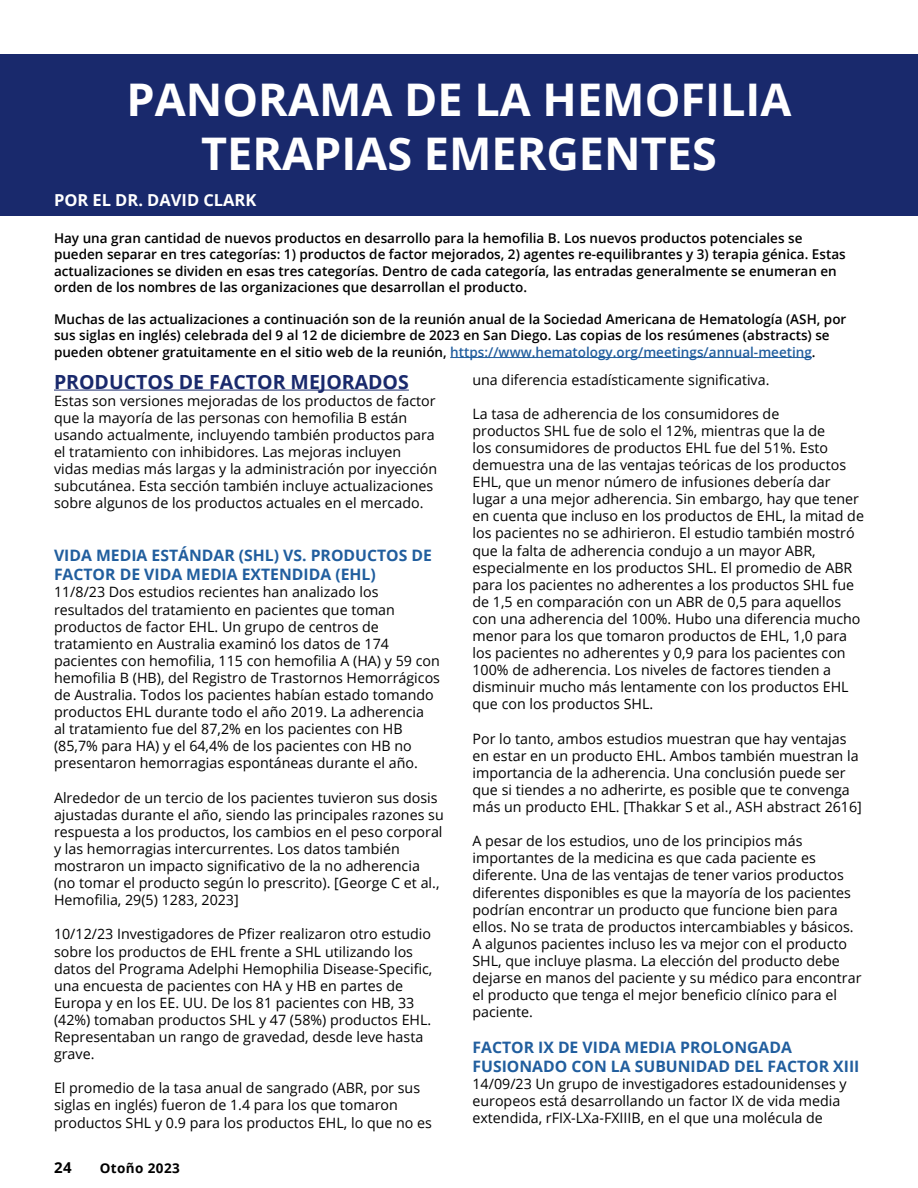
<style>
.page{position:relative;width:918px;height:1188px;background:#fff}
.page>*{position:absolute;margin:0;border:0;box-sizing:border-box;transform-origin:0 0}
.t1{font:700 45px/54px "Open Sans";color:#fff;text-align:center}
.t2{font:700 19.5px "Open Sans";color:#19296c}
.t3{font:700 16.5px "Open Sans";color:#fff}
.t4{font:700 15.75px/18.9px "Open Sans";color:#215e9e}
.t5{font:700 15px "Open Sans";color:#000}
.t6{font:14.25px/17.1px "Open Sans";color:#000}
.t7{font:600 13.5px/16.2px "Open Sans";color:#000}
.t8{font:700 13.5px "Open Sans";letter-spacing:.03em;color:#000}
.s1{color:#215e9e}
</style>
<div class="page">
<div style="left:0;top:54px;width:918px;height:162px;background:#19296c"></div>
<hr style="left:450px;top:357px;width:362px;height:1px;background:#215e9e">
<hr style="left:54px;top:390px;width:355px;height:1px;background:#19296c">
<h1 class="t1" style="left:127px;top:72px;width:666px">PANORAMA DE LA HEMOFILIA<br>TERAPIAS EMERGENTES</h1>
<p class="t3" style="left:54px;top:188px;width:204px">POR EL DR. DAVID CLARK</p>
<p class="t7" style="left:54px;top:230px;width:793px">Hay una gran cantidad de nuevos productos en desarrollo para la hemofilia B. Los nuevos productos potenciales se pueden separar en tres categorías: 1) productos de factor mejorados, 2) agentes re-equilibrantes y 3) terapia génica. Estas actualizaciones se dividen en esas tres categorías. Dentro de cada categoría, las entradas generalmente se enumeran en orden de los nombres de las organizaciones que desarrollan el producto.</p>
<p class="t7" style="left:54px;top:311px;width:794px">Muchas de las actualizaciones a continuación son de la reunión anual de la Sociedad Americana de Hematología (ASH, por sus siglas en inglés) celebrada del 9 al 12 de diciembre de 2023 en San Diego. Las copias de los resúmenes (abstracts) se pueden obtener gratuitamente en el sitio web de la reunión, <span class="s1">https://www.hematology.org/meetings/annual-meeting</span>.</p>
<h2 class="t2" style="left:54px;top:368px;width:356px">PRODUCTOS DE FACTOR MEJORADOS</h2>
<p class="t6" style="left:54px;top:392px;width:385px">Estas son versiones mejoradas de los productos de factor que la mayoría de las personas con hemofilia B están usando actualmente, incluyendo también productos para el tratamiento con inhibidores. Las mejoras incluyen vidas medias más largas y la administración por inyección subcutánea. Esta sección también incluye actualizaciones sobre algunos de los productos actuales en el mercado.</p>
<p class="t4" style="left:54px;top:546px;width:380px">VIDA MEDIA ESTÁNDAR (SHL) VS. PRODUCTOS DE<br>FACTOR DE VIDA MEDIA EXTENDIDA (EHL)</p>
<p class="t6" style="left:54px;top:583px;width:388px">11/8/23 Dos estudios recientes han analizado los resultados del tratamiento en pacientes que toman productos de factor EHL. Un grupo de centros de tratamiento en Australia examinó los datos de 174 pacientes con hemofilia, 115 con hemofilia A (HA) y 59 con hemofilia B (HB), del Registro de Trastornos Hemorrágicos de Australia. Todos los pacientes habían estado tomando productos EHL durante todo el año 2019. La adherencia<br>al tratamiento fue del 87,2% en los pacientes con HB (85,7% para HA) y el 64,4% de los pacientes con HB no presentaron hemorragias espontáneas durante el año.</p>
<p class="t6" style="left:54px;top:789px;width:391px">Alrededor de un tercio de los pacientes tuvieron sus dosis ajustadas durante el año, siendo las principales razones su respuesta a los productos, los cambios en el peso corporal y las hemorragias intercurrentes. Los datos también mostraron un impacto significativo de la no adherencia (no tomar el producto según lo prescrito). [George C et al., Hemofilia, 29(5) 1283, 2023]</p>
<p class="t6" style="left:54px;top:925px;width:380px">10/12/23 Investigadores de Pfizer realizaron otro estudio sobre los productos de EHL frente a SHL utilizando los datos del Programa Adelphi Hemophilia Disease-Specific, una encuesta de pacientes con HA y HB en partes de Europa y en los EE. UU. De los 81 pacientes con HB, 33 (42%) tomaban productos SHL y 47 (58%) productos EHL.<br>Representaban un rango de gravedad, desde leve hasta grave.</p>
<p class="t6" style="left:54px;top:1079px;width:380px">El promedio de la tasa anual de sangrado (ABR, por sus siglas en inglés) fueron de 1.4 para los que tomaron productos SHL y 0.9 para los productos EHL, lo que no es</p>
<p class="t6" style="left:472px;top:370px;width:299px">una diferencia estadísticamente significativa.</p>
<p class="t6" style="left:472px;top:405px;width:393px">La tasa de adherencia de los consumidores de<br>productos SHL fue de solo el 12%, mientras que la de<br>los consumidores de productos EHL fue del 51%. Esto demuestra una de las ventajas teóricas de los productos EHL, que un menor número de infusiones debería dar lugar a una mejor adherencia. Sin embargo, hay que tener en cuenta que incluso en los productos de EHL, la mitad de los pacientes no se adhirieron. El estudio también mostró que la falta de adherencia condujo a un mayor ABR, especialmente en los productos SHL. El promedio de ABR para los pacientes no adherentes a los productos SHL fue de 1,5 en comparación con un ABR de 0,5 para aquellos con una adherencia del 100%. Hubo una diferencia mucho menor para los que tomaron productos de EHL, 1,0 para los pacientes no adherentes y 0,9 para los pacientes con 100% de adherencia. Los niveles de factores tienden a disminuir mucho más lentamente con los productos EHL que con los productos SHL.</p>
<p class="t6" style="left:472px;top:730px;width:391px">Por lo tanto, ambos estudios muestran que hay ventajas en estar en un producto EHL. Ambos también muestran la importancia de la adherencia. Una conclusión puede ser que si tiendes a no adherirte, es posible que te convenga más un producto EHL. [Thakkar S et al., ASH abstract 2616]</p>
<p class="t6" style="left:472px;top:832px;width:390px">A pesar de los estudios, uno de los principios más importantes de la medicina es que cada paciente es diferente. Una de las ventajas de tener varios productos diferentes disponibles es que la mayoría de los pacientes podrían encontrar un producto que funcione bien para ellos. No se trata de productos intercambiables y básicos.<br>A algunos pacientes incluso les va mejor con el producto SHL, que incluye plasma. La elección del producto debe dejarse en manos del paciente y su médico para encontrar el producto que tenga el mejor beneficio clínico para el paciente.</p>
<p class="t4" style="left:472px;top:1038px;width:388px">FACTOR IX DE VIDA MEDIA PROLONGADA<br>FUSIONADO CON LA SUBUNIDAD DEL FACTOR XIII</p>
<p class="t6" style="left:472px;top:1075px;width:376px">14/09/23 Un grupo de investigadores estadounidenses y europeos está desarrollando un factor IX de vida media extendida, rFIX-LXa-FXIIIB, en el que una molécula de</p>
<p class="t5" style="left:54px;top:1157px;width:19px">24</p>
<p class="t8" style="left:100px;top:1158px;width:82px">Otoño 2023</p>
</div>
